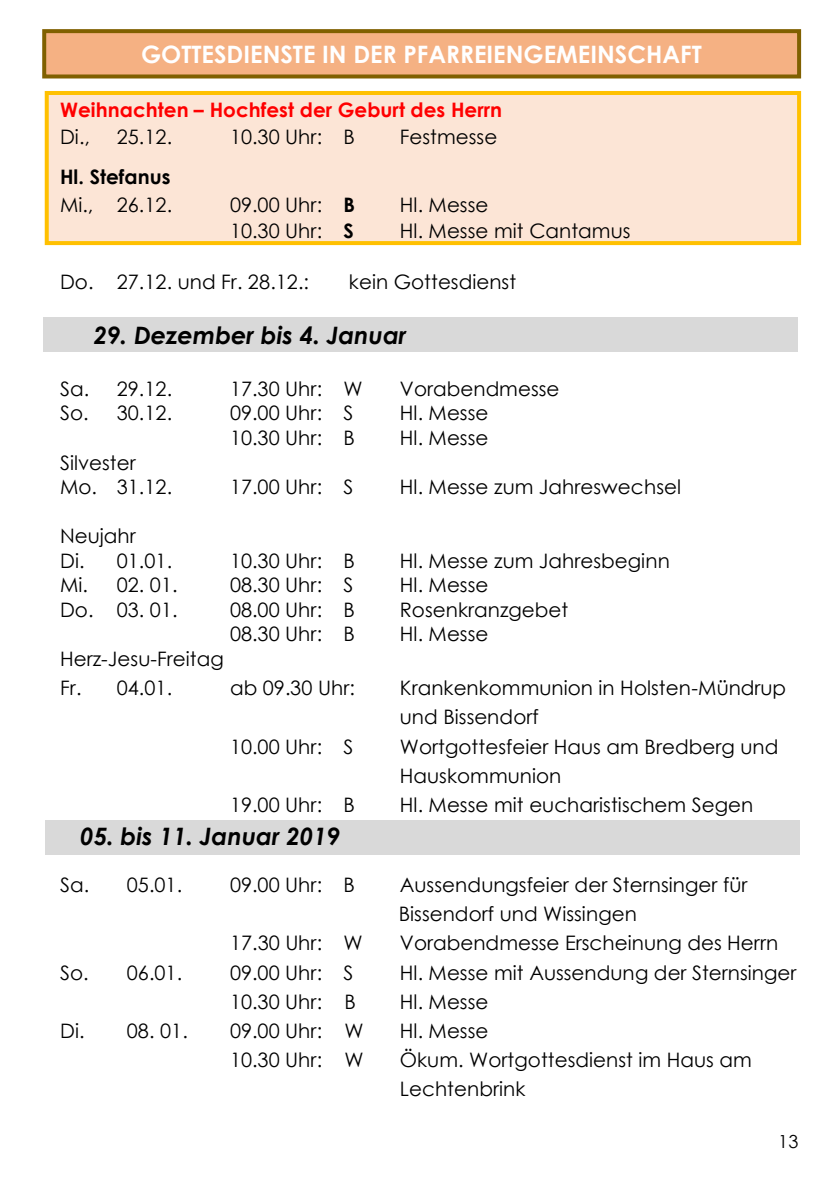
<style>
.page{position:relative;width:840px;height:1191px;background:#fff}
.page>*{position:absolute;margin:0;border:0;box-sizing:border-box;transform-origin:0 0}
.t1{font:italic 700 24px "Century Gothic";color:#000}
.t2{font:700 24px "Century Gothic";color:#fff}
.t3{font:20px/29px "Century Gothic";color:#000}
.t4{font:700 20px "Century Gothic";color:#f00}
.t5{font:700 20px "Century Gothic";color:#000}
.t6{font:18px "Century Gothic";color:#000}
.s1{font-weight:700}
</style>
<div class="page">
<div style="left:45px;top:821px;width:754px;height:34px;background:#d9d9d9"></div>
<div style="left:47px;top:93px;width:751px;height:150px;background:#fce5d6"></div>
<div style="left:45px;top:91px;width:755px;height:154px;border:4px solid #ffc000"></div>
<div style="left:43px;top:317px;width:754px;height:34px;background:#d9d9d9"></div>
<div style="left:44px;top:31px;width:754px;height:45px;background:#f5b183"></div>
<div style="left:42px;top:29px;width:758px;height:49px;border:4px solid #806000"></div>
<p class="t2" style="left:141px;top:38px;width:562px">GOTTESDIENSTE IN DER PFARREIENGEMEINSCHAFT</p>
<p class="t4" style="left:60px;top:97px;width:443px">Weihnachten – Hochfest der Geburt des Herrn</p>
<p class="t3" style="left:60px;top:122px;width:31px">Di.,</p>
<p class="t3" style="left:117px;top:122px;width:57px">25.12.</p>
<p class="t3" style="left:230px;top:122px;width:126px">10.30 Uhr: B</p>
<p class="t3" style="left:400px;top:122px;width:99px">Festmesse</p>
<p class="t5" style="left:60px;top:164px;width:112px">Hl. Stefanus</p>
<p class="t3" style="left:60px;top:189px;width:114px">Mi., 26.12.</p>
<p class="t3" style="left:230px;top:189px;width:126px">09.00 Uhr: <span class="s1">B</span></p>
<p class="t3" style="left:400px;top:189px;width:90px">Hl. Messe</p>
<p class="t3" style="left:230px;top:215px;width:125px">10.30 Uhr: <span class="s1">S</span></p>
<p class="t3" style="left:400px;top:215px;width:232px">Hl. Messe mit Cantamus</p>
<p class="t3" style="left:60px;top:267px;width:250px">Do. 27.12. und Fr. 28.12.:</p>
<p class="t3" style="left:349px;top:267px;width:168px">kein Gottesdienst</p>
<p class="t1" style="left:94px;top:320px;width:314px">29. Dezember bis 4. Januar</p>
<p class="t3" style="left:60px;top:373px;width:114px">Sa. 29.12.</p>
<p class="t3" style="left:230px;top:373px;width:134px">17.30 Uhr: W</p>
<p class="t3" style="left:400px;top:373px;width:161px">Vorabendmesse</p>
<p class="t3" style="left:60px;top:398px;width:114px">So. 30.12.</p>
<p class="t3" style="left:230px;top:398px;width:125px">09.00 Uhr: S</p>
<p class="t3" style="left:400px;top:398px;width:90px">Hl. Messe</p>
<p class="t3" style="left:230px;top:422px;width:126px">10.30 Uhr: B</p>
<p class="t3" style="left:400px;top:422px;width:90px">Hl. Messe</p>
<p class="t3" style="left:60px;top:447px;width:77px">Silvester</p>
<p class="t3" style="left:60px;top:472px;width:114px">Mo. 31.12.</p>
<p class="t3" style="left:230px;top:472px;width:125px">17.00 Uhr: S</p>
<p class="t3" style="left:400px;top:472px;width:282px">Hl. Messe zum Jahreswechsel</p>
<p class="t3" style="left:60px;top:521px;width:77px">Neujahr</p>
<p class="t3" style="left:60px;top:545px;width:114px">Di. 01.01.</p>
<p class="t3" style="left:230px;top:545px;width:126px">10.30 Uhr: B</p>
<p class="t3" style="left:400px;top:545px;width:271px">Hl. Messe zum Jahresbeginn</p>
<p class="t3" style="left:60px;top:570px;width:119px">Mi. 02. 01.</p>
<p class="t3" style="left:230px;top:570px;width:125px">08.30 Uhr: S</p>
<p class="t3" style="left:400px;top:570px;width:90px">Hl. Messe</p>
<p class="t3" style="left:60px;top:594px;width:119px">Do. 03. 01.</p>
<p class="t3" style="left:230px;top:594px;width:126px">08.00 Uhr: B</p>
<p class="t3" style="left:400px;top:594px;width:170px">Rosenkranzgebet</p>
<p class="t3" style="left:230px;top:619px;width:126px">08.30 Uhr: B</p>
<p class="t3" style="left:400px;top:619px;width:90px">Hl. Messe</p>
<p class="t3" style="left:60px;top:643px;width:165px">Herz-Jesu-Freitag</p>
<p class="t3" style="left:60px;top:672px;width:114px">Fr. 04.01.</p>
<p class="t3" style="left:230px;top:672px;width:126px">ab 09.30 Uhr:</p>
<p class="t3" style="left:400px;top:672px;width:387px">Krankenkommunion in Holsten-Mündrup und Bissendorf</p>
<p class="t3" style="left:230px;top:731px;width:125px">10.00 Uhr: S</p>
<p class="t3" style="left:400px;top:731px;width:379px">Wortgottesfeier Haus am Bredberg und<br>Hauskommunion</p>
<p class="t3" style="left:230px;top:789px;width:126px">19.00 Uhr: B</p>
<p class="t3" style="left:400px;top:789px;width:354px">Hl. Messe mit eucharistischem Segen</p>
<p class="t1" style="left:80px;top:820px;width:261px">05. bis 11. Januar 2019</p>
<p class="t3" style="left:60px;top:869px;width:124px">Sa. 05.01.</p>
<p class="t3" style="left:230px;top:869px;width:126px">09.00 Uhr: B</p>
<p class="t3" style="left:398px;top:869px;width:350px">Aussendungsfeier der Sternsinger für<br>Bissendorf und Wissingen</p>
<p class="t3" style="left:230px;top:928px;width:134px">17.30 Uhr: W</p>
<p class="t3" style="left:400px;top:928px;width:380px">Vorabendmesse Erscheinung des Herrn</p>
<p class="t3" style="left:60px;top:957px;width:124px">So. 06.01.</p>
<p class="t3" style="left:230px;top:957px;width:125px">09.00 Uhr: S</p>
<p class="t3" style="left:400px;top:957px;width:398px">Hl. Messe mit Aussendung der Sternsinger</p>
<p class="t3" style="left:230px;top:986px;width:127px">10.30 Uhr: B</p>
<p class="t3" style="left:400px;top:986px;width:90px">Hl. Messe</p>
<p class="t3" style="left:60px;top:1015px;width:129px">Di. 08. 01.</p>
<p class="t3" style="left:230px;top:1015px;width:135px">09.00 Uhr: W</p>
<p class="t3" style="left:400px;top:1015px;width:90px">Hl. Messe</p>
<p class="t3" style="left:230px;top:1045px;width:135px">10.30 Uhr: W</p>
<p class="t3" style="left:400px;top:1045px;width:353px">Ökum. Wortgottesdienst im Haus am<br>Lechtenbrink</p>
<p class="t6" style="left:777px;top:1130px;width:22px">13</p>
</div>
